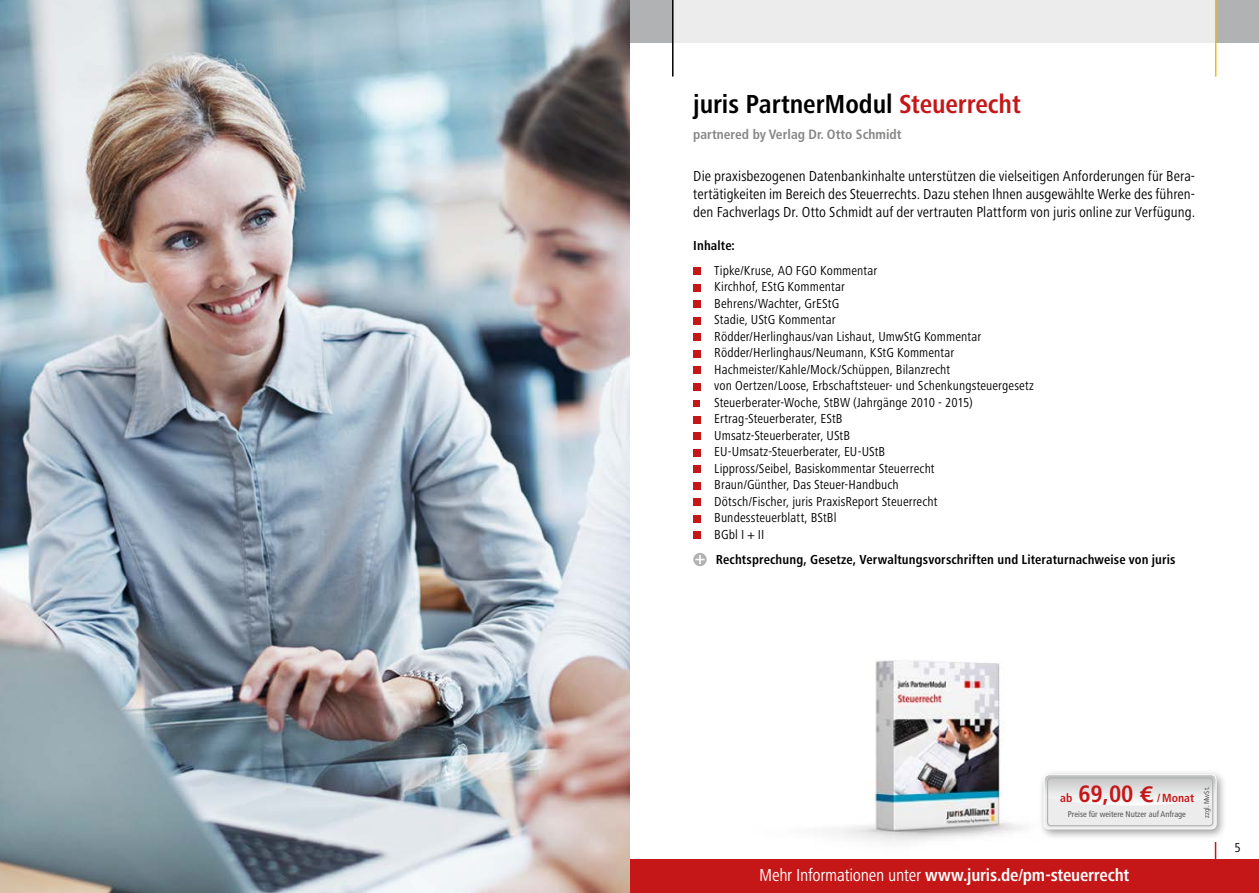
<style>
.page{position:relative;width:1259px;height:893px;background:#fff}
.page>*{position:absolute;margin:0;border:0;box-sizing:border-box;transform-origin:0 0}
.t1{font:700 condensed 27px "Frutiger Next Pro";letter-spacing:-.005em;color:#000}
.t2{font:700 condensed 18px "Frutiger Next Pro";letter-spacing:-.01em;color:#fff}
.t3{font:condensed 15px/18px "Frutiger Next Pro";letter-spacing:.005em;color:#000;text-align:justify}
.t4{font:condensed 13.5px/16.5px "Frutiger Next Pro";letter-spacing:.01em;color:#000}
.t5{font:700 condensed 13.5px "Frutiger Next Pro";letter-spacing:.01em;color:#000}
.t6{font:700 condensed 13.5px "Frutiger";color:#878786}
.t7{font:condensed 13.5px "Frutiger Next LTW1 G";color:#000}
.t8{font:700 condensed 11.7px "Frutiger";color:#c51718}
.t9{font:condensed 8.4px "Frutiger";color:#565656}
.t10{font:condensed 7.2px "Frutiger";color:#565656}
.s1{color:#c51718}
.s2{font-size:23.55px}
.s3{font-family:"Euro Sans ITCTT Bold";font-weight:400;font-stretch:normal;font-size:23.55px}
.s4{font-weight:400}
</style>
<div class="page">
<div style="left:672px;top:0;width:544px;height:43px;background:#ececed"></div>
<div style="left:587px;top:0;width:85px;height:43px;background:#b1b2b3"></div>
<div style="left:1216px;top:0;width:43px;height:43px;background:#b1b2b3"></div>
<hr style="left:1215px;top:0;width:1px;height:77px;background:#fbb800">
<hr style="left:672px;top:0;width:1px;height:77px;background:#000">
<hr style="left:1214px;top:842px;width:2px;height:51px;background:#c51718">
<div style="left:629px;top:859px;width:630px;height:34px;background:#c51718"></div>
<img style="left:831px;top:660px;width:191px;height:182px">
<div style="left:693px;top:268px;width:7px;height:7px;background:#c51718"></div>
<div style="left:693px;top:284px;width:7px;height:7px;background:#c51718"></div>
<div style="left:693px;top:301px;width:7px;height:7px;background:#c51718"></div>
<div style="left:693px;top:317px;width:7px;height:7px;background:#c51718"></div>
<div style="left:693px;top:334px;width:7px;height:7px;background:#c51718"></div>
<div style="left:693px;top:350px;width:7px;height:7px;background:#c51718"></div>
<div style="left:693px;top:367px;width:7px;height:7px;background:#c51718"></div>
<div style="left:693px;top:383px;width:7px;height:7px;background:#c51718"></div>
<div style="left:693px;top:400px;width:6px;height:7px;background:#c51718"></div>
<div style="left:693px;top:416px;width:7px;height:7px;background:#c51718"></div>
<div style="left:693px;top:433px;width:7px;height:7px;background:#c51718"></div>
<div style="left:693px;top:449px;width:7px;height:7px;background:#c51718"></div>
<div style="left:693px;top:466px;width:7px;height:7px;background:#c51718"></div>
<div style="left:693px;top:482px;width:7px;height:7px;background:#c51718"></div>
<div style="left:693px;top:499px;width:7px;height:7px;background:#c51718"></div>
<div style="left:693px;top:515px;width:7px;height:7px;background:#c51718"></div>
<div style="left:693px;top:532px;width:7px;height:7px;background:#c51718"></div>
<div style="left:693px;top:553px;width:13px;height:13px;background:#b1b2b3;border-radius:50%"></div>
<svg style="left:695px;top:555px;width:9px;height:9px"></svg>
<div style="left:1038px;top:769px;width:189px;height:71px;background:#000;opacity:.39"></div>
<div style="left:1044px;top:775px;width:172px;height:54px;background:#ececed;border-radius:5px"></div>
<svg style="left:1044px;top:775px;width:172px;height:30px"></svg>
<div style="left:1044px;top:774px;width:172px;height:55px;border:1px solid #fff;border-radius:5px"></div>
<div style="left:1047px;top:777px;width:166px;height:49px;border:1px solid #b1b2b3;border-radius:3px"></div>
<img style="left:0;top:0;width:629px;height:893px">
<h1 class="t1" style="left:693px;top:89px;width:329px">juris PartnerModul <span class="s1">Steuerrecht</span></h1>
<p class="t6" style="left:693px;top:126px;width:210px">partnered by Verlag Dr. Otto Schmidt</p>
<p class="t3" style="left:693px;top:167px;width:503px">Die praxisbezogenen Datenbankinhalte unterstützen die vielseitigen Anforderungen für Bera&shy;tertätigkeiten im Bereich des Steuerrechts. Dazu stehen Ihnen ausgewählte Werke des führen&shy;den Fachverlags Dr. Otto Schmidt auf der vertrauten Plattform von juris online zur Verfügung.</p>
<p class="t5" style="left:693px;top:238px;width:43px">Inhalte:</p>
<p class="t4" style="left:714px;top:262px;width:321px">Tipke/Kruse, AO FGO Kommentar<br>Kirchhof, EStG Kommentar<br>Behrens/Wachter, GrEStG<br>Stadie, UStG Kommentar<br>Rödder/Herlinghaus/van Lishaut, UmwStG Kommentar Rödder/Herlinghaus/Neumann, KStG Kommentar Hachmeister/Kahle/Mock/Schüppen, Bilanzrecht<br>von Oertzen/Loose, Erbschaftsteuer- und Schenkungsteuergesetz Steuerberater-Woche, StBW (Jahrgänge 2010 - 2015)<br>Ertrag-Steuerberater, EStB<br>Umsatz-Steuerberater, UStB<br>EU-Umsatz-Steuerberater, EU-UStB<br>Lippross/Seibel, Basiskommentar Steuerrecht<br>Braun/Günther, Das Steuer-Handbuch<br>Dötsch/Fischer, juris PraxisReport Steuerrecht Bundessteuerblatt, BStBl<br>BGbl I + II</p>
<p class="t5" style="left:716px;top:552px;width:461px">Rechtsprechung, Gesetze, Verwaltungsvorschriften und Literaturnachweise von juris</p>
<p class="t8" style="left:1060px;top:791px;width:135px">ab <span class="s2">69,00</span> <span class="s3">E</span> / Monat</p>
<p class="t9" style="left:1068px;top:809px;width:120px">Preise für weitere Nutzer auf Anfrage</p>
<p class="t10" style="left:1202px;top:818px;width:33px;rotate:-90deg">zzgl. MwSt.</p>
<h2 class="t2" style="left:759px;top:865px;width:372px"><span class="s4">Mehr Informationen unter</span> www.juris.de/pm-steuerrecht</h2>
<p class="t7" style="left:1234px;top:839px;width:8px">5</p>
</div>
